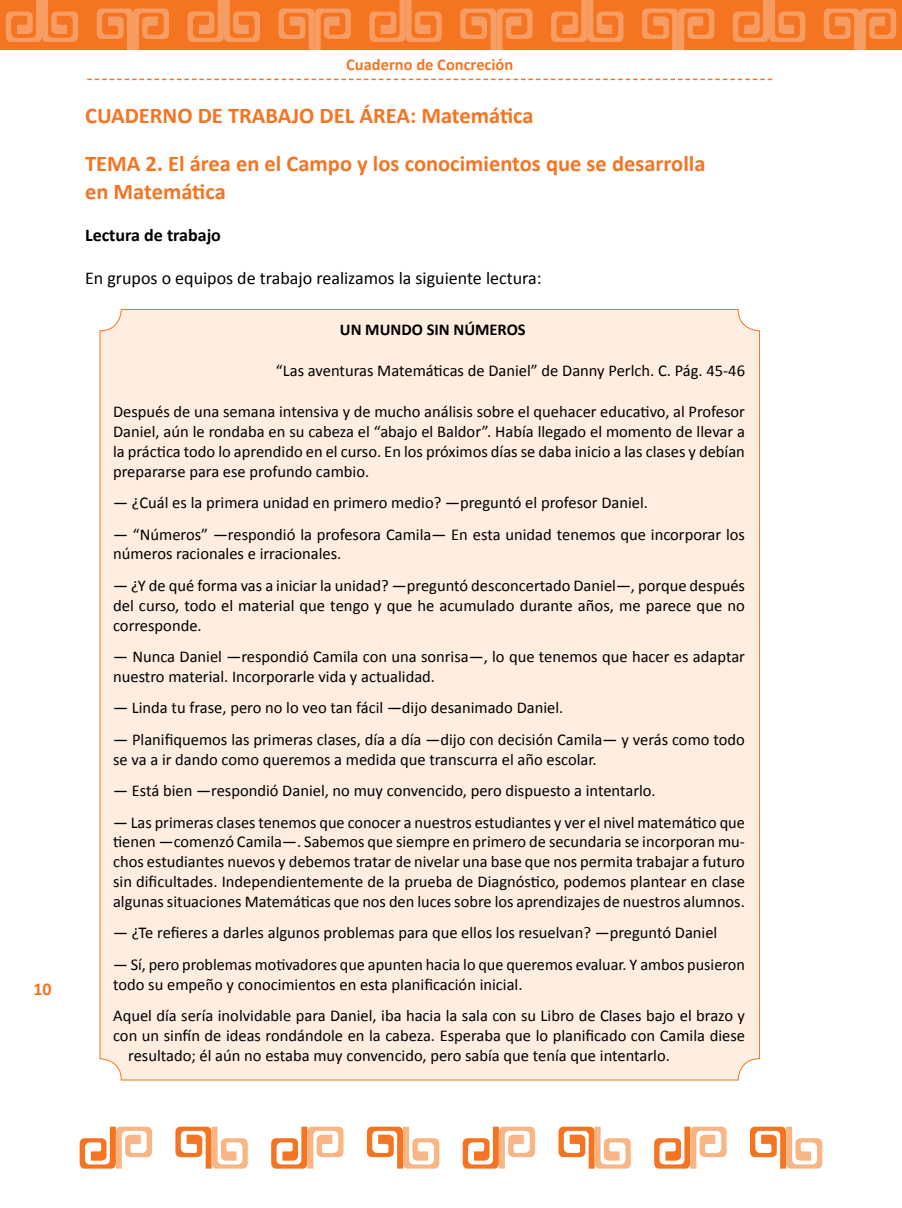
<style>
.page{position:relative;width:902px;height:1208px;background:#fff}
.page>*{position:absolute;margin:0;border:0;box-sizing:border-box;transform-origin:0 0}
.t1{font:700 22.5px/48.3px "Calibri";color:#f47422}
.t2{font:18px "Calibri";color:#000}
.t3{font:700 18px "Calibri";color:#000}
.t4{font:700 18px "Calibri";color:#f47422}
.t5{font:16.5px/19.8px "Calibri";color:#000}
.t6{font:700 16.5px "Calibri";color:#f47422}
.t7{font:700 16.5px "Calibri";color:#000}
</style>
<div class="page">
<div style="left:0;top:0;width:901px;height:50px;background:#f47422"></div>
<svg style="left:750px;top:1126px;width:72px;height:42px"></svg>
<svg style="left:654px;top:1126px;width:72px;height:42px"></svg>
<svg style="left:558px;top:1126px;width:72px;height:42px"></svg>
<svg style="left:462px;top:1126px;width:73px;height:42px"></svg>
<svg style="left:367px;top:1126px;width:72px;height:42px"></svg>
<svg style="left:271px;top:1126px;width:72px;height:42px"></svg>
<svg style="left:175px;top:1126px;width:73px;height:42px"></svg>
<svg style="left:80px;top:1126px;width:72px;height:42px"></svg>
<svg style="left:87px;top:79px;width:685px;height:1px"></svg>
<svg style="left:733px;top:0;width:72px;height:42px"></svg>
<svg style="left:823px;top:9px;width:73px;height:41px"></svg>
<svg style="left:642px;top:9px;width:72px;height:41px"></svg>
<svg style="left:551px;top:0;width:72px;height:42px"></svg>
<svg style="left:460px;top:9px;width:72px;height:41px"></svg>
<svg style="left:369px;top:0;width:72px;height:42px"></svg>
<svg style="left:278px;top:9px;width:73px;height:41px"></svg>
<svg style="left:188px;top:0;width:72px;height:42px"></svg>
<svg style="left:97px;top:9px;width:72px;height:41px"></svg>
<svg style="left:6px;top:0;width:72px;height:42px"></svg>
<div style="left:100px;top:309px;width:659px;height:771px;background:#ffede0;border-radius:21px"></div>
<p class="t4" style="left:33px;top:977px;width:20px">10</p>
<p class="t6" style="left:346px;top:54px;width:169px">Cuaderno de Concreción</p>
<h1 class="t1" style="left:85px;top:92px;width:622px">CUADERNO DE TRABAJO DEL ÁREA: Matemática<br>TEMA 2. El área en el Campo y los conocimientos que se desarrolla</h1>
<h1 class="t1" style="left:85px;top:167px;width:142px">en Matemática</h1>
<p class="t3" style="left:85px;top:224px;width:137px">Lectura de trabajo</p>
<p class="t2" style="left:85px;top:267px;width:458px">En grupos o equipos de trabajo realizamos la siguiente lectura:</p>
<p class="t7" style="left:340px;top:319px;width:187px">UN MUNDO SIN NÚMEROS</p>
<p class="t5" style="left:276px;top:361px;width:470px">“Las aventuras Matemáticas de Daniel” de Danny Perlch. C. Pág. 45-46</p>
<p class="t5" style="left:113px;top:402px;width:633px;text-align:justify">Después de una semana intensiva y de mucho análisis sobre el quehacer educativo, al Profesor Daniel, aún le rondaba en su cabeza el “abajo el Baldor”. Había llegado el momento de llevar a la práctica todo lo aprendido en el curso. En los próximos días se daba inicio a las clases y debían prepararse para ese profundo cambio.</p>
<p class="t5" style="left:113px;top:487px;width:633px;line-height:31.5px">― ¿Cuál es la primera unidad en primero medio? ―preguntó el profesor Daniel.<br>― “Números” ―respondió la profesora Camila― En esta unidad tenemos que incorporar los</p>
<p class="t5" style="left:113px;top:538px;width:633px;line-height:31.5px">números racionales e irracionales.<br>― ¿Y de qué forma vas a iniciar la unidad? ―preguntó desconcertado Daniel―, porque después</p>
<p class="t5" style="left:113px;top:595px;width:633px">del curso, todo el material que tengo y que he acumulado durante años, me parece que no corresponde.</p>
<p class="t5" style="left:113px;top:646px;width:633px">― Nunca Daniel ―respondió Camila con una sonrisa―, lo que tenemos que hacer es adaptar nuestro material. Incorporarle vida y actualidad.</p>
<p class="t5" style="left:113px;top:692px;width:633px;line-height:31.5px">― Linda tu frase, pero no lo veo tan fácil ―dijo desanimado Daniel.<br>― Planifiquemos las primeras clases, día a día ―dijo con decisión Camila― y verás como todo</p>
<p class="t5" style="left:113px;top:743px;width:633px;line-height:31.5px">se va a ir dando como queremos a medida que transcurra el año escolar.<br>― Está bien ―respondió Daniel, no muy convencido, pero dispuesto a intentarlo.<br>― Las primeras clases tenemos que conocer a nuestros estudiantes y ver el nivel matemático que</p>
<p class="t5" style="left:113px;top:832px;width:633px;text-align:justify">tienen ―comenzó Camila―. Sabemos que siempre en primero de secundaria se incorporan mu&shy;chos estudiantes nuevos y debemos tratar de nivelar una base que nos permita trabajar a futuro sin dificultades. Independientemente de la prueba de Diagnóstico, podemos plantear en clase algunas situaciones Matemáticas que nos den luces sobre los aprendizajes de nuestros alumnos.</p>
<p class="t5" style="left:113px;top:917px;width:633px;line-height:31.5px">― ¿Te refieres a darles algunos problemas para que ellos los resuelvan? ―preguntó Daniel<br>― Sí, pero problemas motivadores que apunten hacia lo que queremos evaluar. Y ambos pusieron</p>
<p class="t5" style="left:113px;top:968px;width:633px;line-height:31.5px">todo su empeño y conocimientos en esta planificación inicial.<br>Aquel día sería inolvidable para Daniel, iba hacia la sala con su Libro de Clases bajo el brazo y</p>
<p class="t5" style="left:128px;top:1025px;width:618px;text-indent:-15px">con un sinfín de ideas rondándole en la cabeza. Esperaba que lo planificado con Camila diese resultado; él aún no estaba muy convencido, pero sabía que tenía que intentarlo.</p>
</div>
